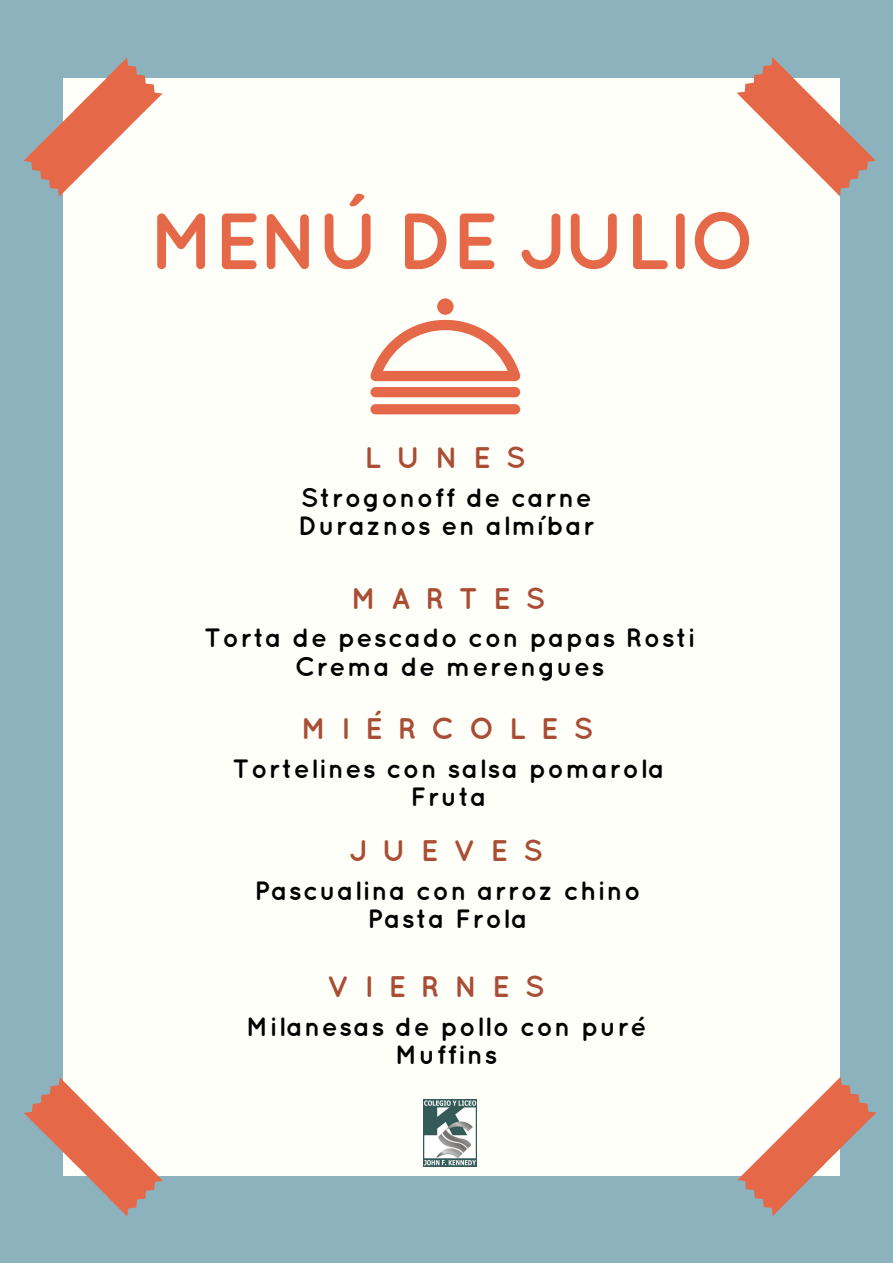
<style>
.page{position:relative;width:893px;height:1263px;background:#8cb2be}
.page>*{position:absolute;margin:0;border:0;box-sizing:border-box;transform-origin:0 0}
.t1{font:700 79.5px "Quicksand";letter-spacing:-.03em;color:#e56948}
.t2{font:700 29.85px "Quicksand";letter-spacing:.5em;color:#a94d35}
.t3{font:700 26.55px/28.2px "Quicksand";letter-spacing:.05em;color:#000;text-align:center}
</style>
<div class="page">
<div style="left:63px;top:78px;width:777px;height:1097px;background:#fffff9"></div>
<svg style="left:24px;top:1077px;width:139px;height:139px"></svg>
<svg style="left:737px;top:1077px;width:139px;height:139px"></svg>
<svg style="left:736px;top:57px;width:140px;height:140px"></svg>
<svg style="left:23px;top:58px;width:140px;height:139px"></svg>
<img style="left:423px;top:1099px;width:53px;height:67px">
<svg style="left:370px;top:320px;width:150px;height:61px"></svg>
<div style="left:370px;top:387px;width:150px;height:10px;background:#e56948;border-radius:5px"></div>
<div style="left:370px;top:404px;width:150px;height:10px;background:#e56948;border-radius:5px"></div>
<div style="left:437px;top:298px;width:17px;height:17px;background:#e56948;border-radius:50%"></div>
<h1 class="t1" style="left:149px;top:194px;width:609px">MENÚ DE JULIO</h1>
<p class="t2" style="left:364px;top:439px;width:163px">LUNES</p>
<p class="t3" style="left:298px;top:483px;width:298px;text-align:left">Strogonoff de carne<br>Duraznos en almíbar</p>
<p class="t2" style="left:351px;top:580px;width:196px">MARTES</p>
<p class="t3" style="left:204px;top:623px;width:493px">Torta de pescado con papas Rosti<br>Crema de merengues</p>
<p class="t2" style="left:301px;top:711px;width:294px">MIÉRCOLES</p>
<p class="t3" style="left:233px;top:754px;width:434px">Tortelines con salsa pomarola<br>Fruta</p>
<p class="t2" style="left:349px;top:832px;width:195px">JUEVES</p>
<p class="t3" style="left:254px;top:876px;width:388px">Pascualina con arroz chino<br>Pasta Frola</p>
<p class="t2" style="left:327px;top:969px;width:219px">VIERNES</p>
<p class="t3" style="left:246px;top:1012px;width:402px">Milanesas de pollo con puré<br>Muffins</p>
</div>
